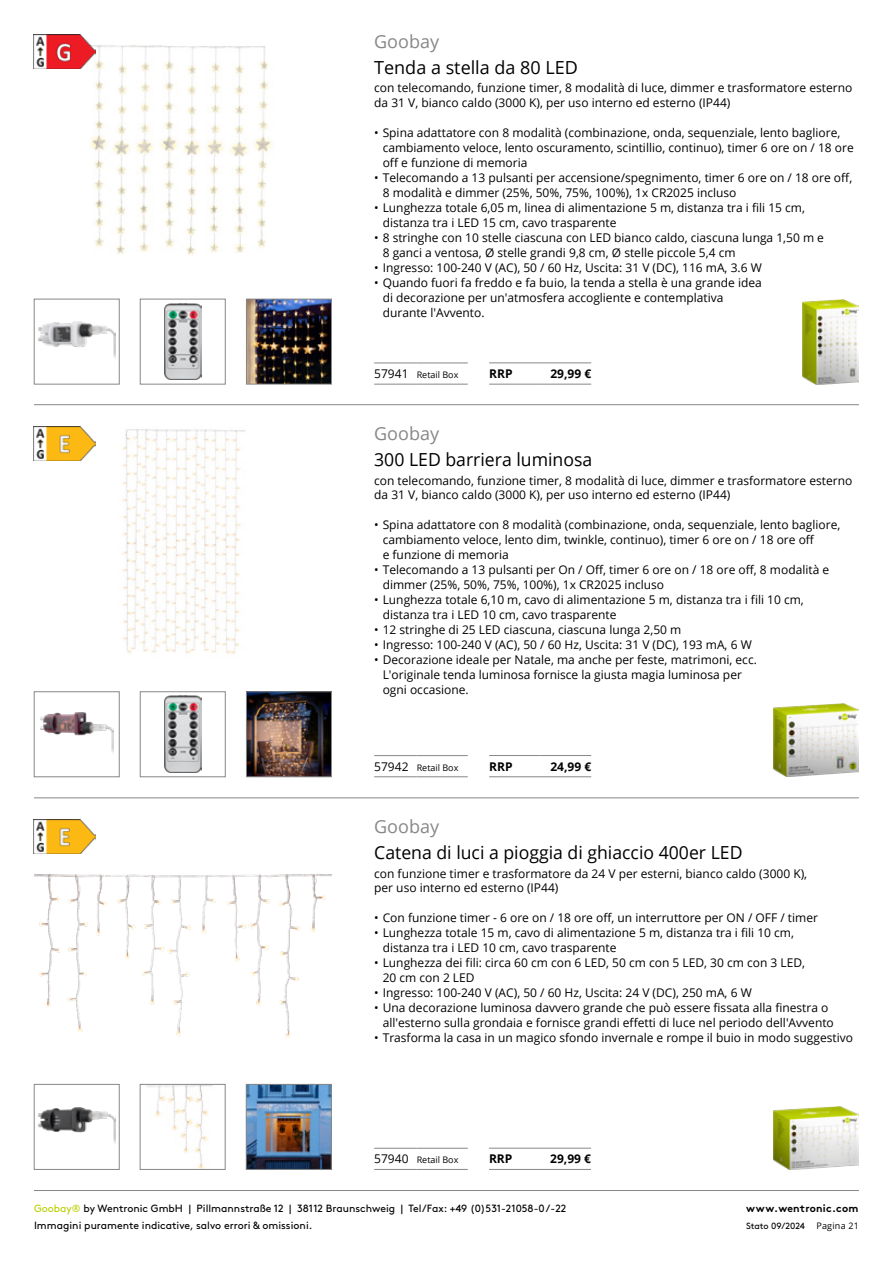
<style>
.page{position:relative;width:893px;height:1263px;background:#fff}
.page>*{position:absolute;margin:0;border:0;box-sizing:border-box;transform-origin:0 0}
.t1{font:18px "Open Sans";color:#000}
.t2{font:18px "Open Sans";color:#868786}
.t3{font:12px/15px "Open Sans";color:#000}
.t4{font:700 12px "Open Sans";color:#000}
.t5{font:10.5px/16.8px "Brown";color:#000}
.t6{font:700 10.5px "Brown";letter-spacing:.025em;color:#000}
.t7{font:9px "Open Sans";color:#000}
.t8{font:9px "Brown";letter-spacing:-.01em;color:#000}
.t9{font:9px "Open Sans";letter-spacing:.025em;color:#000}
.s1{font-size:12px}
.s2{color:#bbcf00}
</style>
<div class="page">
<hr style="left:34px;top:1190px;width:825px;height:1px;background:#868786">
<hr style="left:34px;top:404px;width:825px;height:1px;background:#868786">
<hr style="left:34px;top:798px;width:825px;height:1px;background:#868786">
<img style="left:147px;top:1086px;width:62px;height:81px">
<div style="left:140px;top:1084px;width:85px;height:85px;border:1px solid #868786"></div>
<img style="left:38px;top:1107px;width:77px;height:36px">
<div style="left:34px;top:1084px;width:85px;height:85px;border:1px solid #868786"></div>
<img style="left:248px;top:1086px;width:81px;height:81px">
<div style="left:246px;top:1084px;width:85px;height:85px;border:1px solid #868786"></div>
<img style="left:34px;top:873px;width:298px;height:165px">
<hr style="left:374px;top:1148px;width:43px;height:1px;background:#868786">
<hr style="left:374px;top:1169px;width:43px;height:1px;background:#868786">
<hr style="left:417px;top:1148px;width:51px;height:1px;background:#868786">
<hr style="left:417px;top:1169px;width:51px;height:1px;background:#868786">
<img style="left:774px;top:1106px;width:85px;height:63px">
<img style="left:38px;top:322px;width:77px;height:36px">
<div style="left:34px;top:299px;width:85px;height:85px;border:1px solid #868786"></div>
<img style="left:164px;top:303px;width:37px;height:77px">
<div style="left:140px;top:299px;width:85px;height:85px;border:1px solid #868786"></div>
<img style="left:248px;top:301px;width:82px;height:81px">
<div style="left:246px;top:299px;width:86px;height:85px;border:1px solid #868786"></div>
<img style="left:34px;top:45px;width:239px;height:211px">
<img style="left:40px;top:713px;width:73px;height:40px">
<div style="left:34px;top:691px;width:85px;height:86px;border:1px solid #868786"></div>
<img style="left:164px;top:696px;width:37px;height:76px">
<div style="left:140px;top:691px;width:85px;height:86px;border:1px solid #868786"></div>
<img style="left:248px;top:693px;width:82px;height:82px">
<div style="left:246px;top:691px;width:86px;height:86px;border:1px solid #868786"></div>
<img style="left:122px;top:429px;width:124px;height:226px">
<hr style="left:374px;top:363px;width:43px;height:1px;background:#868786">
<hr style="left:374px;top:384px;width:43px;height:1px;background:#868786">
<hr style="left:417px;top:363px;width:51px;height:1px;background:#868786">
<hr style="left:417px;top:384px;width:51px;height:1px;background:#868786">
<img style="left:803px;top:299px;width:56px;height:85px">
<hr style="left:374px;top:755px;width:43px;height:1px;background:#868786">
<hr style="left:374px;top:776px;width:43px;height:1px;background:#868786">
<hr style="left:417px;top:755px;width:51px;height:1px;background:#868786">
<hr style="left:417px;top:776px;width:51px;height:1px;background:#868786">
<img style="left:774px;top:703px;width:85px;height:74px">
<img style="left:34px;top:427px;width:62px;height:34px">
<img style="left:34px;top:819px;width:62px;height:34px">
<img style="left:34px;top:34px;width:62px;height:34px">
<hr style="left:489px;top:1148px;width:51px;height:1px;background:#868786">
<hr style="left:540px;top:1148px;width:51px;height:1px;background:#868786">
<hr style="left:489px;top:1169px;width:51px;height:1px;background:#868786">
<hr style="left:540px;top:1169px;width:51px;height:1px;background:#868786">
<hr style="left:489px;top:363px;width:51px;height:1px;background:#868786">
<hr style="left:540px;top:363px;width:51px;height:1px;background:#868786">
<hr style="left:489px;top:384px;width:51px;height:1px;background:#868786">
<hr style="left:540px;top:384px;width:51px;height:1px;background:#868786">
<hr style="left:489px;top:755px;width:51px;height:1px;background:#868786">
<hr style="left:540px;top:755px;width:51px;height:1px;background:#868786">
<hr style="left:489px;top:776px;width:51px;height:1px;background:#868786">
<hr style="left:540px;top:776px;width:51px;height:1px;background:#868786">
<h1 class="t2" style="left:374px;top:29px;width:66px">Goobay</h1>
<h1 class="t1" style="left:374px;top:55px;width:205px">Tenda a stella da 80 LED</h1>
<p class="t3" style="left:374px;top:80px;width:480px;line-height:14.4px">con telecomando, funzione timer, 8 modalità di luce, dimmer e trasformatore esterno da 31 V, bianco caldo (3000 K), per uso interno ed esterno (IP44)</p>
<p class="t3" style="left:383px;top:125px;width:473px;text-indent:-9px">• Spina adattatore con 8 modalità (combinazione, onda, sequenziale, lento bagliore, cambiamento veloce, lento oscuramento, scintillio, continuo), timer 6 ore on / 18 ore off e funzione di memoria</p>
<p class="t3" style="left:383px;top:170px;width:471px;text-indent:-9px">• Telecomando a 13 pulsanti per accensione/spegnimento, timer 6 ore on / 18 ore off,<br>8 modalità e dimmer (25%, 50%, 75%, 100%), 1x CR2025 incluso</p>
<p class="t3" style="left:383px;top:200px;width:424px;text-indent:-9px">• Lunghezza totale 6,05 m, linea di alimentazione 5 m, distanza tra i fili 15 cm, distanza tra i LED 15 cm, cavo trasparente</p>
<p class="t3" style="left:383px;top:230px;width:443px;text-indent:-9px">• 8 stringhe con 10 stelle ciascuna con LED bianco caldo, ciascuna lunga 1,50 m e<br>8 ganci a ventosa, Ø stelle grandi 9,8 cm, Ø stelle piccole 5,4 cm</p>
<p class="t3" style="left:374px;top:260px;width:389px">• Ingresso: 100-240 V (AC), 50 / 60 Hz, Uscita: 31 V (DC), 116 mA, 3.6 W</p>
<p class="t3" style="left:383px;top:275px;width:381px;text-indent:-9px">• Quando fuori fa freddo e fa buio, la tenda a stella è una grande idea di decorazione per un'atmosfera accogliente e contemplativa durante l'Avvento.</p>
<p class="t7" style="left:374px;top:369px;width:86px"><span class="s1">57941</span> Retail Box</p>
<p class="t4" style="left:489px;top:365px;width:25px">RRP</p>
<p class="t4" style="left:550px;top:365px;width:42px">29,99 €</p>
<h1 class="t2" style="left:374px;top:422px;width:66px">Goobay</h1>
<h1 class="t1" style="left:374px;top:447px;width:220px">300 LED barriera luminosa</h1>
<p class="t3" style="left:374px;top:473px;width:480px;line-height:14.4px">con telecomando, funzione timer, 8 modalità di luce, dimmer e trasformatore esterno da 31 V, bianco caldo (3000 K), per uso interno ed esterno (IP44)</p>
<p class="t3" style="left:383px;top:517px;width:459px;text-indent:-9px">• Spina adattatore con 8 modalità (combinazione, onda, sequenziale, lento bagliore, cambiamento veloce, lento dim, twinkle, continuo), timer 6 ore on / 18 ore off<br>e funzione di memoria</p>
<p class="t3" style="left:383px;top:562px;width:448px;text-indent:-9px">• Telecomando a 13 pulsanti per On / Off, timer 6 ore on / 18 ore off, 8 modalità e dimmer (25%, 50%, 75%, 100%), 1x CR2025 incluso</p>
<p class="t3" style="left:383px;top:592px;width:423px;text-indent:-9px">• Lunghezza totale 6,10 m, cavo di alimentazione 5 m, distanza tra i fili 10 cm, distanza tra i LED 10 cm, cavo trasparente</p>
<p class="t3" style="left:374px;top:622px;width:309px">• 12 stringhe di 25 LED ciascuna, ciascuna lunga 2,50 m</p>
<p class="t3" style="left:374px;top:637px;width:379px">• Ingresso: 100-240 V (AC), 50 / 60 Hz, Uscita: 31 V (DC), 193 mA, 6 W</p>
<p class="t3" style="left:383px;top:652px;width:376px;text-indent:-9px">• Decorazione ideale per Natale, ma anche per feste, matrimoni, ecc.<br>L'originale tenda luminosa fornisce la giusta magia luminosa per ogni occasione.</p>
<p class="t7" style="left:374px;top:761px;width:86px"><span class="s1">57942</span> Retail Box</p>
<p class="t4" style="left:489px;top:758px;width:25px">RRP</p>
<p class="t4" style="left:550px;top:758px;width:42px">24,99 €</p>
<h1 class="t2" style="left:374px;top:814px;width:66px">Goobay</h1>
<h1 class="t1" style="left:374px;top:840px;width:370px">Catena di luci a pioggia di ghiaccio 400er LED</h1>
<p class="t3" style="left:374px;top:866px;width:434px;line-height:14.4px">con funzione timer e trasformatore da 24 V per esterni, bianco caldo (3000 K), per uso interno ed esterno (IP44)</p>
<p class="t3" style="left:374px;top:910px;width:445px">• Con funzione timer - 6 ore on / 18 ore off, un interruttore per ON / OFF / timer</p>
<p class="t3" style="left:383px;top:925px;width:413px;text-indent:-9px">• Lunghezza totale 15 m, cavo di alimentazione 5 m, distanza tra i fili 10 cm, distanza tra i LED 10 cm, cavo trasparente</p>
<p class="t3" style="left:383px;top:955px;width:424px;text-indent:-9px">• Lunghezza dei fili: circa 60 cm con 6 LED, 50 cm con 5 LED, 30 cm con 3 LED,<br>20 cm con 2 LED</p>
<p class="t3" style="left:374px;top:985px;width:379px">• Ingresso: 100-240 V (AC), 50 / 60 Hz, Uscita: 24 V (DC), 250 mA, 6 W</p>
<p class="t3" style="left:383px;top:1000px;width:453px;text-indent:-9px">• Una decorazione luminosa davvero grande che può essere fissata alla finestra o all'esterno sulla grondaia e fornisce grandi effetti di luce nel periodo dell'Avvento</p>
<p class="t3" style="left:374px;top:1030px;width:480px">• Trasforma la casa in un magico sfondo invernale e rompe il buio in modo suggestivo</p>
<p class="t7" style="left:374px;top:1154px;width:86px"><span class="s1">57940</span> Retail Box</p>
<p class="t4" style="left:489px;top:1150px;width:25px">RRP</p>
<p class="t4" style="left:550px;top:1150px;width:42px">29,99 €</p>
<p class="t5" style="left:34px;top:1199px;width:534px"><span class="s2">Goobay®</span> by Wentronic GmbH | Pillmannstraße 12 | 38112 Braunschweig | Tel/Fax: +49 (0)531-21058-0 /-22<br>Immagini puramente indicative, salvo errori &amp; omissioni.</p>
<p class="t6" style="left:746px;top:1199px;width:114px">www.wentronic.com</p>
<p class="t8" style="left:746px;top:1219px;width:60px">Stato 09/2024</p>
<p class="t9" style="left:816px;top:1219px;width:44px">Pagina 21</p>
</div>
